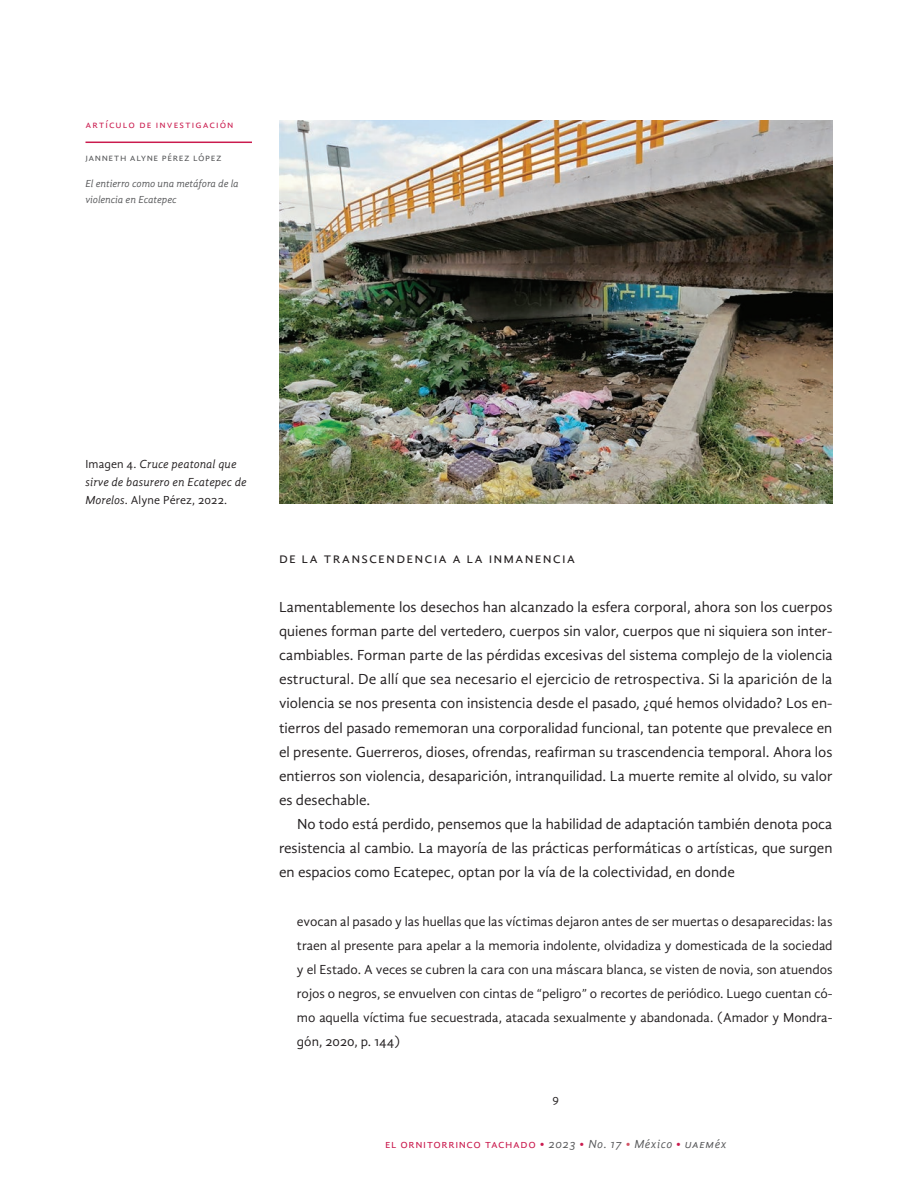
<style>
.page{position:relative;width:918px;height:1188px;background:#fff}
.page>*{position:absolute;margin:0;border:0;box-sizing:border-box;transform-origin:0 0}
.t1{font:15px/24.2px "Gandhi Sans";color:#231f20;text-align:justify}
.t2{font:13.5px/24.2px "Gandhi Sans";color:#231f20;text-align:justify}
.t3{font:italic 12px/18px "Gandhi Sans";letter-spacing:.01em;color:#231f20}
.t4{font:12px "Gandhi Sans";letter-spacing:.05em;color:#ca1b4e}
.t5{font:12px "Gandhi Sans";color:#231f20}
.t6{font:italic 10.5px/16.5px "Gandhi Sans";letter-spacing:-.01em;color:#57585a}
.t7{font:10.5px "Gandhi Sans";letter-spacing:.1em;color:#ca1b4e}
.t8{font:10.5px "Gandhi Sans";letter-spacing:.05em;color:#57585a}
.s1{font-style:normal}
.s2{font-style:italic;color:#57585a}
.s3{color:#d35466}
</style>
<div class="page">
<hr style="left:86px;top:142px;width:166px;height:1px;background:#ca1b4e">
<img style="left:279px;top:120px;width:553px;height:384px">
<p class="t7" style="left:86px;top:119px;width:150px">Artículo DE INVESTIGACIÓN</p>
<p class="t8" style="left:86px;top:152px;width:10px">Janne</p>
<p class="t8" style="left:114px;top:152px;width:86px">th Alyne Pérez Lópe</p>
<p class="t8" style="left:216px;top:152px;width:7px">z</p>
<p class="t6" style="left:86px;top:175px;width:155px">El entierro como una metáfora de la violencia en Ecatepec</p>
<p class="t3" style="left:86px;top:455px;width:163px"><span class="s1">Imagen 4.</span> Cruce peatonal que sirve de basurero en Ecatepec de<br>Morelos<span class="s1">. Alyne Pérez, 2022.</span></p>
<p class="t1" style="left:279px;top:546px;width:55px">DELA TRANSCEN</p>
<p class="t1" style="left:396px;top:546px;width:20px">DENC</p>
<p class="t1" style="left:434px;top:546px;width:71px">IA A LA INMANENC</p>
<p class="t1" style="left:562px;top:546px;width:14px">IA</p>
<p class="t1" style="left:279px;top:595px;width:555px">Lamentablemente los desechos han alcanzado la esfera corporal, ahora son los cuerpos quienes forman parte del vertedero, cuerpos sin valor, cuerpos que ni siquiera son inter&shy;cambiables. Forman parte de las pérdidas excesivas del sistema complejo de la violencia estructural. De allí que sea necesario el ejercicio de retrospectiva. Si la aparición de la violencia se nos presenta con insistencia desde el pasado, ¿qué hemos olvidado? Los en&shy;tierros del pasado rememoran una corporalidad funcional, tan potente que prevalece en el presente. Guerreros, dioses, ofrendas, reafirman su trascendencia temporal. Ahora los entierros son violencia, desaparición, intranquilidad. La muerte remite al olvido, su valor es desechable.</p>
<p class="t1" style="left:279px;top:812px;width:555px;text-indent:18px">No todo está perdido, pensemos que la habilidad de adaptación también denota poca resistencia al cambio. La mayoría de las prácticas performáticas o artísticas, que surgen en espacios como Ecatepec, optan por la vía de la colectividad, en donde</p>
<p class="t2" style="left:297px;top:909px;width:537px">evocan al pasado y las huellas que las víctimas dejaron antes de ser muertas o desaparecidas: las traen al presente para apelar a la memoria indolente, olvidadiza y domesticada de la sociedad y el Estado. A veces se cubren la cara con una máscara blanca, se visten de novia, son atuendos rojos o negros, se envuelven con cintas de “peligro” o recortes de periódico. Luego cuentan có&shy;mo aquella víctima fue secuestrada, atacada sexualmente y abandonada. (Amador y Mondra&shy;gón, 2020, p. 144)</p>
<p class="t5" style="left:553px;top:1092px;width:8px">9</p>
<p class="t4" style="left:385px;top:1137px;width:343px">el orni torrin co tachado • <span class="s2">2023</span> • <span class="s2">No. 17</span> <span class="s3">•</span> <span class="s2">México</span> • <span class="s2">uaeméx</span></p>
</div>
